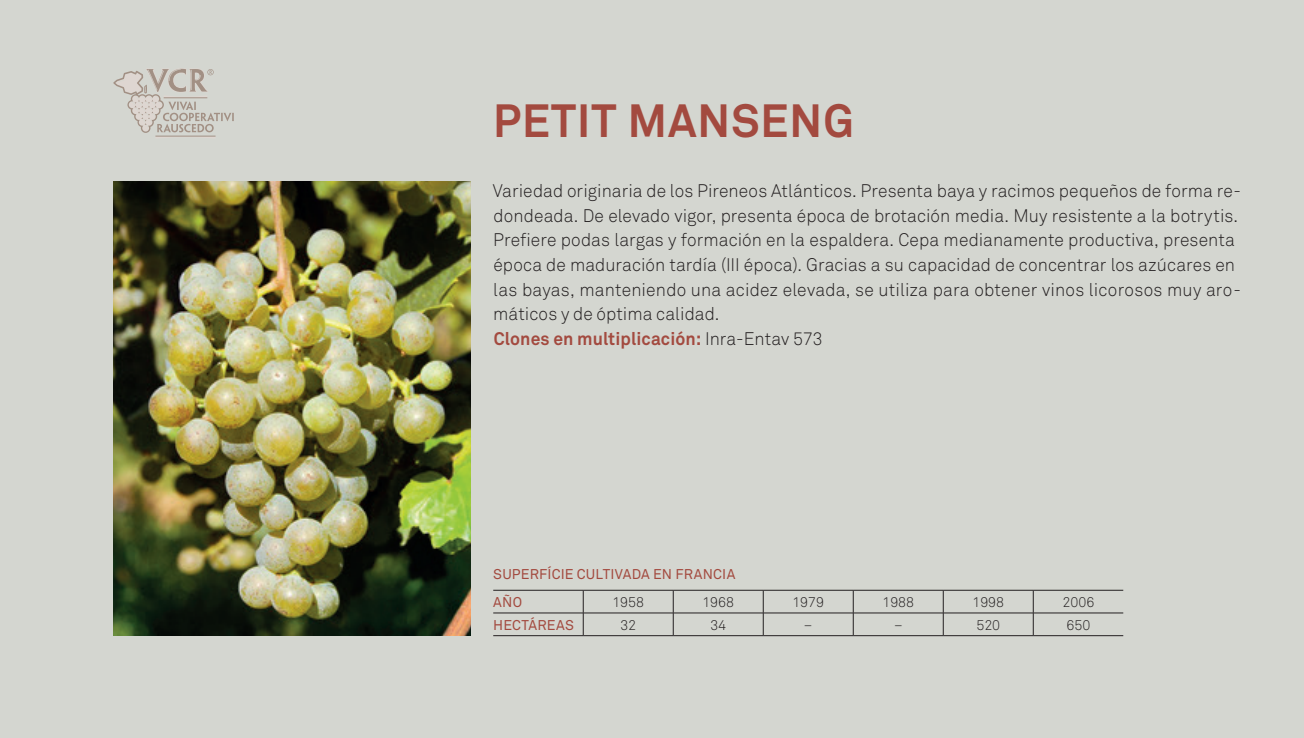
<style>
.page{position:relative;width:1304px;height:738px;background:#fff}
.page>*{position:absolute;margin:0;border:0;box-sizing:border-box;transform-origin:0 0}
.t1{font:700 46px "Akkurat Pro";letter-spacing:.025em;color:#a34a3f}
.t2{font:18px/24.6px "Akkurat Light Pro";letter-spacing:.005em;color:#231f20}
.t3{font:700 18px "Akkurat Pro";letter-spacing:.005em;color:#a34a3f}
.t4{font:14px/28.6px "Akkurat Pro";letter-spacing:.015em;color:#a34a3f}
.t5{font:14px "Akkurat Light Pro";color:#231f20}
.s1{font-family:"Akkurat Light Pro";font-weight:400;color:#231f20}
</style>
<div class="page">
<div style="left:0;top:0;width:1304px;height:737px;background:#d4d6d0"></div>
<svg style="left:113px;top:68px;width:121px;height:69px"></svg>
<img style="left:113px;top:181px;width:358px;height:454px">
<hr style="left:493px;top:589px;width:90px;height:1px;background:#231f20">
<hr style="left:493px;top:612px;width:90px;height:1px;background:#231f20">
<hr style="left:493px;top:634px;width:90px;height:1px;background:#231f20">
<svg style="left:583px;top:590px;width:1px;height:44px"></svg>
<hr style="left:583px;top:589px;width:90px;height:1px;background:#231f20">
<hr style="left:673px;top:589px;width:90px;height:1px;background:#231f20">
<hr style="left:763px;top:589px;width:90px;height:1px;background:#231f20">
<hr style="left:853px;top:589px;width:90px;height:1px;background:#231f20">
<hr style="left:943px;top:589px;width:90px;height:1px;background:#231f20">
<hr style="left:1033px;top:589px;width:90px;height:1px;background:#231f20">
<svg style="left:673px;top:590px;width:1px;height:44px"></svg>
<svg style="left:763px;top:590px;width:1px;height:44px"></svg>
<svg style="left:853px;top:590px;width:1px;height:44px"></svg>
<svg style="left:943px;top:590px;width:1px;height:44px"></svg>
<hr style="left:583px;top:612px;width:90px;height:1px;background:#231f20">
<hr style="left:673px;top:612px;width:90px;height:1px;background:#231f20">
<hr style="left:763px;top:612px;width:90px;height:1px;background:#231f20">
<hr style="left:853px;top:612px;width:90px;height:1px;background:#231f20">
<hr style="left:943px;top:612px;width:90px;height:1px;background:#231f20">
<hr style="left:1033px;top:612px;width:90px;height:1px;background:#231f20">
<hr style="left:583px;top:634px;width:90px;height:1px;background:#231f20">
<hr style="left:673px;top:634px;width:90px;height:1px;background:#231f20">
<hr style="left:763px;top:634px;width:90px;height:1px;background:#231f20">
<hr style="left:853px;top:634px;width:90px;height:1px;background:#231f20">
<hr style="left:943px;top:634px;width:90px;height:1px;background:#231f20">
<hr style="left:1033px;top:634px;width:90px;height:1px;background:#231f20">
<svg style="left:1033px;top:590px;width:1px;height:45px"></svg>
<h1 class="t1" style="left:493px;top:92px;width:362px">PETIT MANSENG</h1>
<p class="t2" style="left:493px;top:179px;width:750px">Variedad originaria de los Pireneos Atlánticos. Presenta baya y racimos pequeños de forma re&shy;dondeada. De elevado vigor, presenta época de brotación media. Muy resistente a la botrytis.<br>Prefiere podas largas y formación en la espaldera. Cepa medianamente productiva, presenta época de maduración tardía (III época). Gracias a su capacidad de concentrar los azúcares en las bayas, manteniendo una acidez elevada, se utiliza para obtener vinos licorosos muy aro&shy;máticos y de óptima calidad.</p>
<p class="t3" style="left:494px;top:327px;width:330px">Clones en multiplicación: <span class="s1">Inra-Entav 573</span></p>
<p class="t4" style="left:493px;top:559px;width:244px">SUPERFÍCIE CULTIVADA EN FRANCIA<br>AÑO</p>
<p class="t5" style="left:612px;top:593px;width:33px">1958</p>
<p class="t5" style="left:702px;top:593px;width:33px">1968</p>
<p class="t5" style="left:792px;top:593px;width:33px">1979</p>
<p class="t5" style="left:882px;top:593px;width:33px">1988</p>
<p class="t5" style="left:972px;top:593px;width:33px">1998</p>
<p class="t5" style="left:1062px;top:593px;width:33px">2006</p>
<p class="t4" style="left:493px;top:610px;width:82px">HECTÁREAS</p>
<p class="t5" style="left:620px;top:616px;width:17px">32</p>
<p class="t5" style="left:710px;top:616px;width:17px">34</p>
<p class="t5" style="left:804px;top:616px;width:10px">–</p>
<p class="t5" style="left:894px;top:616px;width:10px">–</p>
<p class="t5" style="left:976px;top:616px;width:25px">520</p>
<p class="t5" style="left:1066px;top:616px;width:25px">650</p>
</div>
